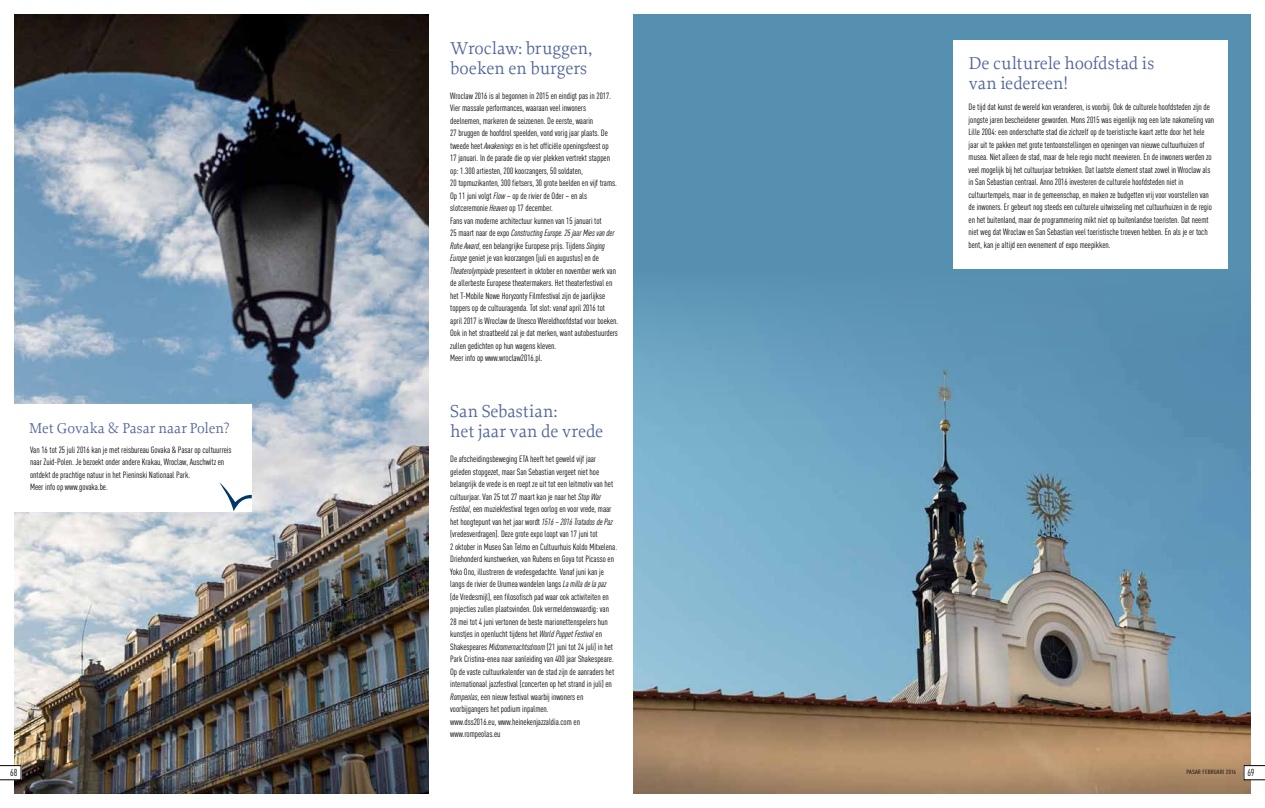
<style>
.page{position:relative;width:1265px;height:808px;background:#fff}
.page>*{position:absolute;margin:0;border:0;box-sizing:border-box;transform-origin:0 0}
.t1{font:18px/20px "Proforma";letter-spacing:-.005em;color:#4e6298}
.t2{font:15px "Proforma";color:#4e6298}
.t3{font:condensed 10px "DINOT";color:#000}
.t4{font:condensed 9px/12.5px "DINOT";letter-spacing:-.005em;color:#000}
.t5{font:condensed 6px "DINOT";letter-spacing:.01em;color:#000;scale:1.2 1}
.s1{font-style:italic}
.s2{font-size:10px}
</style>
<div class="page">
<div style="left:632px;top:14px;width:618px;height:536px;background:#5690b1"></div>
<img style="left:632px;top:270px;width:618px;height:524px">
<img style="left:14px;top:14px;width:415px;height:780px">
<div style="left:952px;top:41px;width:274px;height:228px;background:#fff"></div>
<div style="left:13px;top:404px;width:238px;height:108px;background:#fff"></div>
<svg style="left:219px;top:482px;width:33px;height:29px"></svg>
<svg style="left:1243px;top:765px;width:21px;height:15px"></svg>
<svg style="left:0;top:765px;width:21px;height:15px"></svg>
<h2 class="t2" style="left:29px;top:419px;width:202px">Met Govaka &amp; Pasar naar Polen?</h2>
<p class="t4" style="left:30px;top:443px;width:203px">Van 16 tot 25 juli 2016 kan je met reisbureau Govaka &amp; Pasar op cultuurreis naar Zuid-Polen. Je bezoekt onder andere Krakau, Wroclaw, Auschwitz en ontdekt de prachtige natuur in het Pieninski Nationaal Park.<br>Meer info op www.govaka.be.</p>
<h1 class="t1" style="left:450px;top:38px;width:143px">Wroclaw: bruggen, boeken en burgers</h1>
<p class="t4" style="left:450px;top:89px;width:169px">Wroclaw 2016 is al begonnen in 2015 en eindigt pas in 2017.<br>Vier massale performances, waaraan veel inwoners deelnemen, markeren de seizoenen. De eerste, waarin<br>27 bruggen de hoofdrol speelden, vond vorig jaar plaats. De tweede heet <span class="s1">Awakenings</span> en is het officiële openingsfeest op<br>17 januari. In de parade die op vier plekken vertrekt stappen op: 1.300 artiesten, 200 koorzangers, 50 soldaten,<br>20 topmuzikanten, 300 fietsers, 30 grote beelden en vijf trams.<br>Op 11 juni volgt <span class="s1">Flow</span> – op de rivier de Oder – en als slotceremonie <span class="s1">Heaven</span> op 17 december.<br>Fans van moderne architectuur kunnen van 15 januari tot<br>25 maart naar de expo <span class="s1">Constructing Europe. 25 jaar Mies van der Rohe Award</span>, een belangrijke Europese prijs. Tijdens <span class="s1">Singing Europe</span> geniet je van koorzangen (juli en augustus) en de <span class="s1">Theaterolympiade</span> presenteert in oktober en november werk van de allerbeste Europese theatermakers. Het theaterfestival en het T-Mobile Nowe Horyzonty Filmfestival zijn de jaarlijkse toppers op de cultuuragenda. Tot slot: vanaf april 2016 tot april 2017 is Wroclaw de Unesco Wereldhoofdstad voor boeken.<br>Ook in het straatbeeld zal je dat merken, want autobestuurders zullen gedichten op hun wagens kleven.<br>Meer info op www.wroclaw2016.pl.</p>
<h1 class="t1" style="left:450px;top:401px;width:155px">San Sebastian:<br>het jaar van de vrede</h1>
<p class="t4" style="left:450px;top:453px;width:168px">De afscheidingsbeweging ETA heeft het geweld vijf jaar geleden stopgezet, maar San Sebastian vergeet niet hoe belangrijk de vrede is en roept ze uit tot een leitmotiv van het cultuurjaar. Van 25 tot 27 maart kan je naar het <span class="s1">Stop War Festibal</span>, een muziekfestival tegen oorlog en voor vrede, maar het hoogtepunt van het jaar wordt <span class="s1">1516 – 2016 Tratados de Paz </span>(vredesverdragen). Deze grote expo loopt van 17 juni tot<br>2 oktober in Museo San Telmo en Cultuurhuis Koldo Mitxelena.<br>Driehonderd kunstwerken, van Rubens en Goya tot Picasso en Yoko Ono, illustreren de vredesgedachte. Vanaf juni kan je langs de rivier de Urumea wandelen langs <span class="s1">La milla de la paz<br></span>(de Vredesmijl), een filosofisch pad waar ook activiteiten en projecties zullen plaatsvinden. Ook vermeldenswaardig: van 28 mei tot 4 juni vertonen de beste marionettenspelers hun kunstjes in openlucht tijdens het <span class="s1">World Puppet Festival</span> en Shakespeares <span class="s1">Midzomernachtsdroom</span> (21 juni tot 24 juli) in het Park Cristina-enea naar aanleiding van 400 jaar Shakespeare.<br>Op de vaste cultuurkalender van de stad zijn de aanraders het internationaal jazzfestival (concerten op het strand in juli) en <span class="s1">Rompeolas</span>, een nieuw festival waarbij inwoners en voorbijgangers het podium inpalmen.<br>www.dss2016.eu, www.heinekenjazzaldia.com en www.rompeolas.eu</p>
<h1 class="t1" style="left:968px;top:53px;width:187px">De culturele hoofdstad is van iedereen!</h1>
<p class="t4" style="left:968px;top:101px;width:247px">De tijd dat kunst de wereld kon veranderen, is voorbij. Ook de culturele hoofdsteden zijn de jongste jaren bescheidener geworden. Mons 2015 was eigenlijk nog een late nakomeling van Lille 2004: een onderschatte stad die zichzelf op de toeristische kaart zette door het hele jaar uit te pakken met grote tentoonstellingen en openingen van nieuwe cultuurhuizen of musea. Niet alleen de stad, maar de hele regio mocht meevieren. En de inwoners werden zo veel mogelijk bij het cultuurjaar betrokken. Dat laatste element staat zowel in Wroclaw als in San Sebastian centraal. Anno 2016 investeren de culturele hoofdsteden niet in cultuurtempels, maar in de gemeenschap, en maken ze budgetten vrij voor voorstellen van de inwoners. Er gebeurt nog steeds een culturele uitwisseling met cultuurhuizen in de regio en het buitenland, maar de programmering mikt niet op buitenlandse toeristen. Dat neemt niet weg dat Wroclaw en San Sebastian veel toeristische troeven hebben. En als je er toch bent, kan je altijd een evenement of expo meepikken.</p>
<p class="t3" style="left:10px;top:767px;width:9px">68</p>
<p class="t5" style="left:1186px;top:769px;width:58px">PASAR februari 2016 <span class="s2">69</span></p>
</div>
